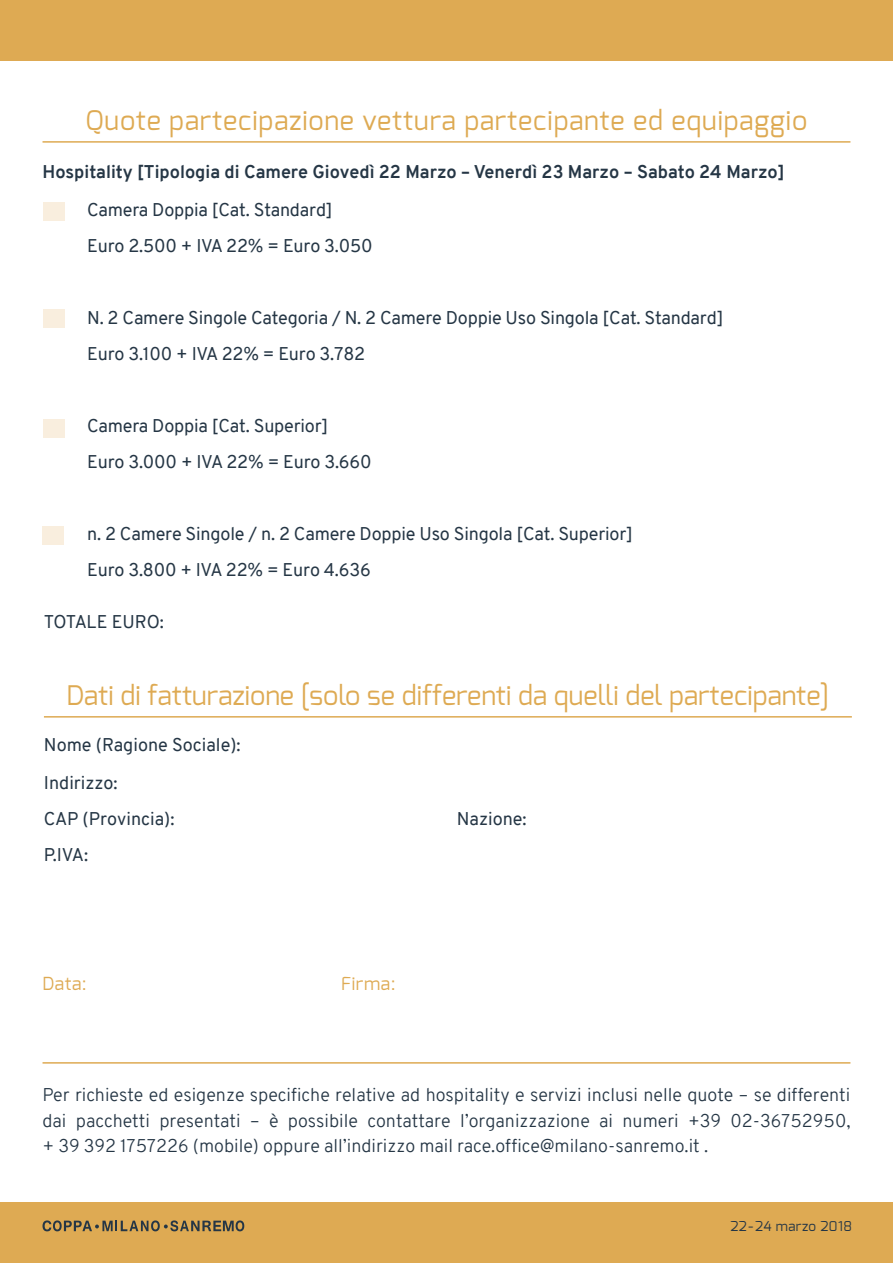
<style>
.page{position:relative;width:893px;height:1263px;background:#fff}
.page>*{position:absolute;margin:0;border:0;box-sizing:border-box;transform-origin:0 0}
.t1{font:27px "Exo";color:#deaa53}
.t2{font:27px "Exo";letter-spacing:.03em;color:#deaa53}
.t3{font:18px/36px "Overpass";letter-spacing:-.01em;color:#253645}
.t4{font:300 18px/25.5px "Overpass";color:#253645;text-align:justify}
.t5{font:700 18px "Overpass";color:#253645}
.t6{font:18px "Exo";letter-spacing:.03em;color:#deaa53}
.t7{font:13.5px "Exo";letter-spacing:.03em;color:#253645}
</style>
<div class="page">
<div style="left:0;top:0;width:893px;height:60px;background:#deaa53"></div>
<div style="left:0;top:1203px;width:893px;height:60px;background:#deaa53"></div>
<svg style="left:43px;top:1220px;width:201px;height:11px"></svg>
<div style="left:43px;top:202px;width:21px;height:18px;background:#f9eede"></div>
<div style="left:43px;top:309px;width:21px;height:18px;background:#f9eede"></div>
<div style="left:43px;top:419px;width:21px;height:18px;background:#f9eede"></div>
<div style="left:43px;top:526px;width:21px;height:18px;background:#f9eede"></div>
<hr style="left:43px;top:141px;width:807px;height:2px;background:#deaa53">
<hr style="left:44px;top:716px;width:808px;height:2px;background:#deaa53">
<hr style="left:43px;top:1062px;width:807px;height:2px;background:#deaa53">
<h1 class="t2" style="left:86px;top:103px;width:723px">Quote partecipazione vettura partecipante ed equipaggio</h1>
<p class="t5" style="left:43px;top:159px;width:744px">Hospitality [Tipologia di Camere Giovedì 22 Marzo – Venerdì 23 Marzo – Sabato 24 Marzo]</p>
<p class="t3" style="left:87px;top:192px;width:287px">Camera Doppia [Cat. Standard]<br>Euro 2.500 + IVA 22% = Euro 3.050</p>
<p class="t3" style="left:87px;top:300px;width:638px">N. 2 Camere Singole Categoria / N. 2 Camere Doppie Uso Singola [Cat. Standard]<br>Euro 3.100 + IVA 22% = Euro 3.782</p>
<p class="t3" style="left:87px;top:408px;width:286px">Camera Doppia [Cat. Superior]<br>Euro 3.000 + IVA 22% = Euro 3.660</p>
<p class="t3" style="left:87px;top:516px;width:547px">n. 2 Camere Singole / n. 2 Camere Doppie Uso Singola [Cat. Superior]<br>Euro 3.800 + IVA 22% = Euro 4.636</p>
<p class="t3" style="left:44px;top:604px;width:122px">TOTALE EURO:</p>
<h1 class="t1" style="left:67px;top:678px;width:764px">Dati di fatturazione [solo se differenti da quelli del partecipante]</h1>
<p class="t3" style="left:44px;top:727px;width:198px;line-height:36.6px">Nome (Ragione Sociale):<br>Indirizzo:<br>CAP (Provincia):</p>
<p class="t3" style="left:457px;top:800px;width:71px">Nazione:</p>
<p class="t3" style="left:44px;top:837px;width:46px">P.IVA:</p>
<p class="t6" style="left:43px;top:972px;width:46px">Data:</p>
<p class="t6" style="left:341px;top:972px;width:56px">Firma:</p>
<p class="t4" style="left:43px;top:1082px;width:809px">Per richieste ed esigenze specifiche relative ad hospitality e servizi inclusi nelle quote – se differenti dai pacchetti presentati – è possibile contattare l’organizzazione ai numeri +39 02-36752950, + 39 392 1757226 (mobile) oppure all’indirizzo mail race.office@milano-sanremo.it .</p>
<p class="t7" style="left:730px;top:1218px;width:123px">22-24 marzo 2018</p>
</div>
